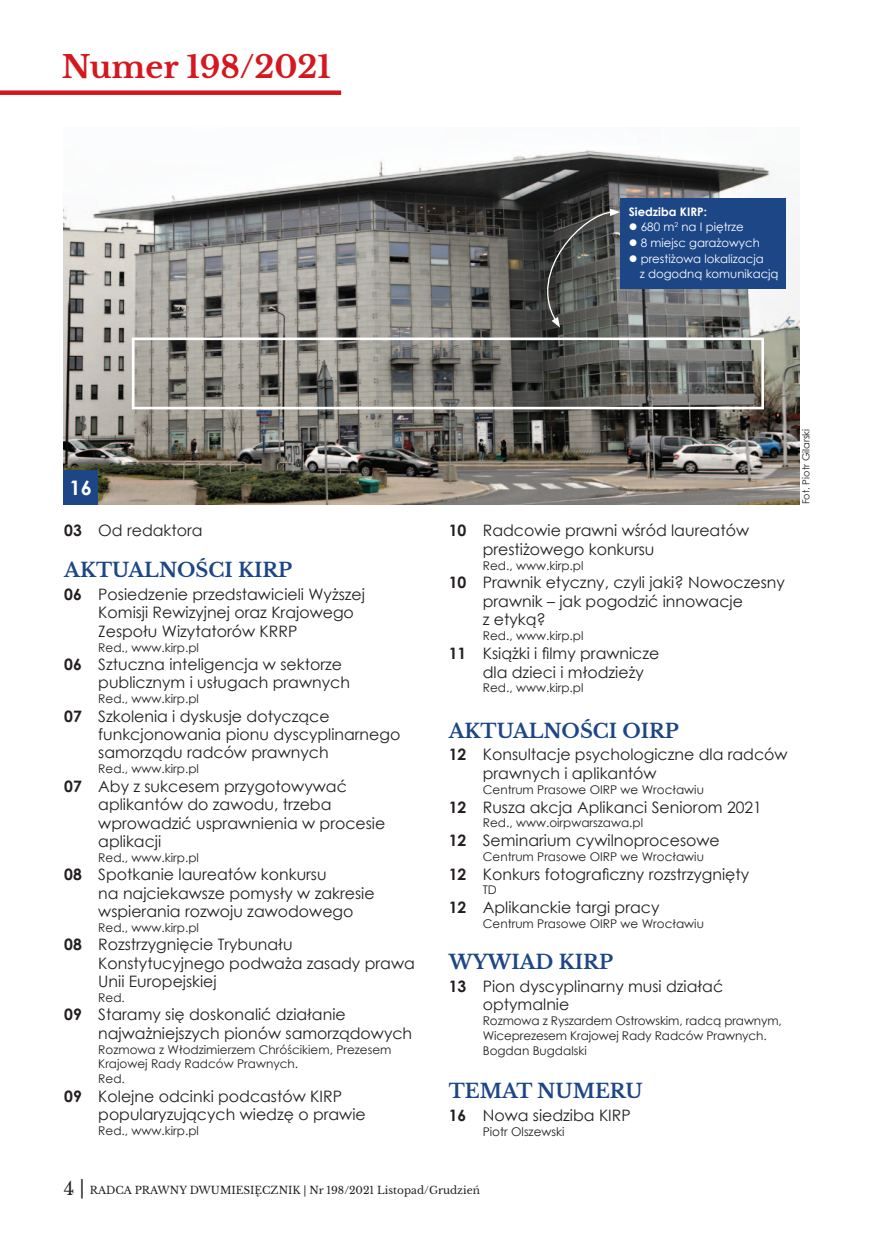
<style>
.page{position:relative;width:872px;height:1234px;background:#fff}
.page>*{position:absolute;margin:0;border:0;box-sizing:border-box;transform-origin:0 0}
.t1{font:700 30.6px "Libre Baskerville";color:#d5171f}
.t2{font:700 19.95px "Century Gothic";color:#fff}
.t3{font:700 19.5px "Libre Baskerville";color:#1d4687}
.t4{font:15.75px/18.5px "Century Gothic";color:#231f20}
.t5{font:12px/14.9px "Century Gothic";color:#231f20}
.t6{font:11.7px/15.6px "Century Gothic";color:#fff}
.t7{font:700 11.7px "Century Gothic";color:#fff}
.t8{font:10.5px "Libre Baskerville";color:#231f20}
.t9{font:9.75px "Century Gothic";color:#231f20}
.s1{font-weight:700}
.s2{font-size:18px}
</style>
<div class="page">
<img style="left:64px;top:150px;width:735px;height:354px">
<div style="left:0;top:90px;width:341px;height:5px;background:#d5171f"></div>
<div style="left:64px;top:470px;width:34px;height:34px;background:#1d4687"></div>
<div style="left:620px;top:198px;width:165px;height:90px;background:#1d4687"></div>
<div style="left:132px;top:337px;width:632px;height:72px;border:3px solid #fff"></div>
<svg style="left:526px;top:208px;width:94px;height:119px;background:#494b48"></svg>
<h1 class="t1" style="left:62px;top:49px;width:271px">NUMER 198/2021</h1>
<p class="t7" style="left:629px;top:202px;width:80px">Siedziba KIRP:</p>
<p class="t6" style="left:629px;top:219px;width:116px">● 680 m<sup>2</sup> na I piętrze</p>
<p class="t6" style="left:629px;top:235px;width:133px">● 8 miejsc garażowych</p>
<p class="t6" style="left:640px;top:250px;width:140px;text-indent:-11px">● prestiżowa lokalizacja<br>z dogodną komunikacją</p>
<p class="t2" style="left:70px;top:472px;width:24px">16</p>
<p class="t4" style="left:64px;top:521px;width:140px"><span class="s1">03</span> Od redaktora</p>
<p class="t3" style="left:64px;top:558px;width:229px">AKTUALNOŚCI KIRP</p>
<p class="t4" style="left:98px;top:584px;width:268px;text-indent:-34px"><span class="s1">06</span> Posiedzenie przedstawicieli Wyższej<br>Komisji Rewizyjnej oraz Krajowego<br>Zespołu Wizytatorów KRRP</p>
<p class="t5" style="left:98px;top:639px;width:102px">Red., www.kirp.pl</p>
<p class="t4" style="left:98px;top:654px;width:253px;text-indent:-34px"><span class="s1">06</span> Sztuczna inteligencja w sektorze publicznym i usługach prawnych</p>
<p class="t5" style="left:98px;top:691px;width:102px">Red., www.kirp.pl</p>
<p class="t4" style="left:98px;top:706px;width:304px;text-indent:-34px"><span class="s1">07</span> Szkolenia i dyskusje dotyczące funkcjonowania pionu dyscyplinarnego samorządu radców prawnych</p>
<p class="t5" style="left:98px;top:761px;width:102px">Red., www.kirp.pl</p>
<p class="t4" style="left:98px;top:776px;width:288px;text-indent:-34px"><span class="s1">07</span> Aby z sukcesem przygotowywać aplikantów do zawodu, trzeba wprowadzić usprawnienia w procesie aplikacji</p>
<p class="t5" style="left:98px;top:849px;width:102px">Red., www.kirp.pl</p>
<p class="t4" style="left:98px;top:864px;width:278px;text-indent:-34px"><span class="s1">08</span> Spotkanie laureatów konkursu<br>na najciekawsze pomysły w zakresie wspierania rozwoju zawodowego</p>
<p class="t5" style="left:98px;top:919px;width:102px">Red., www.kirp.pl</p>
<p class="t4" style="left:98px;top:934px;width:318px;text-indent:-34px"><span class="s1">08</span> Rozstrzygnięcie Trybunału<br>Konstytucyjnego podważa zasady prawa<br>Unii Europejskiej</p>
<p class="t5" style="left:98px;top:989px;width:28px">Red.</p>
<p class="t4" style="left:98px;top:1004px;width:315px;text-indent:-34px"><span class="s1">09</span> Staramy się doskonalić działanie najważniejszych pionów samorządowych</p>
<p class="t5" style="left:98px;top:1041px;width:295px">Rozmowa z Włodzimierzem Chróścikiem, Prezesem<br>Krajowej Rady Radców Prawnych.<br>Red.</p>
<p class="t4" style="left:98px;top:1086px;width:269px;text-indent:-34px"><span class="s1">09</span> Kolejne odcinki podcastów KIRP popularyzujących wiedzę o prawie</p>
<p class="t5" style="left:98px;top:1122px;width:102px">Red., www.kirp.pl</p>
<p class="t4" style="left:483px;top:521px;width:268px;text-indent:-34px"><span class="s1">10</span> Radcowie prawni wśród laureatów prestiżowego konkursu</p>
<p class="t5" style="left:483px;top:557px;width:102px">Red., www.kirp.pl</p>
<p class="t4" style="left:483px;top:573px;width:303px;text-indent:-34px"><span class="s1">10</span> Prawnik etyczny, czyli jaki? Nowoczesny prawnik – jak pogodzić innowacje<br>z etyką?</p>
<p class="t5" style="left:483px;top:628px;width:102px">Red., www.kirp.pl</p>
<p class="t4" style="left:483px;top:643px;width:178px;text-indent:-34px"><span class="s1">11</span> Książki i filmy prawnicze dla dzieci i młodzieży</p>
<p class="t5" style="left:483px;top:680px;width:102px">Red., www.kirp.pl</p>
<p class="t3" style="left:449px;top:718px;width:232px">AKTUALNOŚCI OIRP</p>
<p class="t4" style="left:483px;top:745px;width:306px;text-indent:-34px"><span class="s1">12</span> Konsultacje psychologiczne dla radców prawnych i aplikantów</p>
<p class="t5" style="left:483px;top:781px;width:223px">Centrum Prasowe OIRP we Wrocławiu</p>
<p class="t4" style="left:449px;top:797px;width:315px"><span class="s1">12</span> Rusza akcja Aplikanci Seniorom 2021</p>
<p class="t5" style="left:483px;top:815px;width:162px">Red., www.oirpwarszawa.pl</p>
<p class="t4" style="left:449px;top:830px;width:272px"><span class="s1">12</span> Seminarium cywilnoprocesowe</p>
<p class="t5" style="left:483px;top:848px;width:223px">Centrum Prasowe OIRP we Wrocławiu</p>
<p class="t4" style="left:449px;top:864px;width:302px"><span class="s1">12</span> Konkurs fotograficzny rozstrzygnięty</p>
<p class="t5" style="left:483px;top:882px;width:16px">TD</p>
<p class="t4" style="left:449px;top:897px;width:212px"><span class="s1">12</span> Aplikanckie targi pracy</p>
<p class="t5" style="left:483px;top:915px;width:223px">Centrum Prasowe OIRP we Wrocławiu</p>
<p class="t3" style="left:449px;top:949px;width:125px">WYWIAD KIRP</p>
<p class="t4" style="left:483px;top:976px;width:242px;text-indent:-34px"><span class="s1">13</span> Pion dyscyplinarny musi działać optymalnie</p>
<p class="t5" style="left:483px;top:1012px;width:300px">Rozmowa z Ryszardem Ostrowskim, radcą prawnym,<br>Wiceprezesem Krajowej Rady Radców Prawnych.<br>Bogdan Bugdalski</p>
<p class="t3" style="left:449px;top:1079px;width:179px">TEMAT NUMERU</p>
<p class="t4" style="left:449px;top:1105px;width:183px"><span class="s1">16</span> Nowa siedziba KIRP</p>
<p class="t5" style="left:483px;top:1123px;width:83px">Piotr Olszewski</p>
<p class="t9" style="left:799px;top:504px;width:77px;rotate:-90deg">Fot. Piotr Gilarski</p>
<p class="t8" style="left:64px;top:1183px;width:418px"><span class="s2">4 |</span> RADCA PRAWNY DWUMIESIĘCZNIK | NR 198/2021 LISTOPAD/GRUDZIEŃ</p>
</div>
